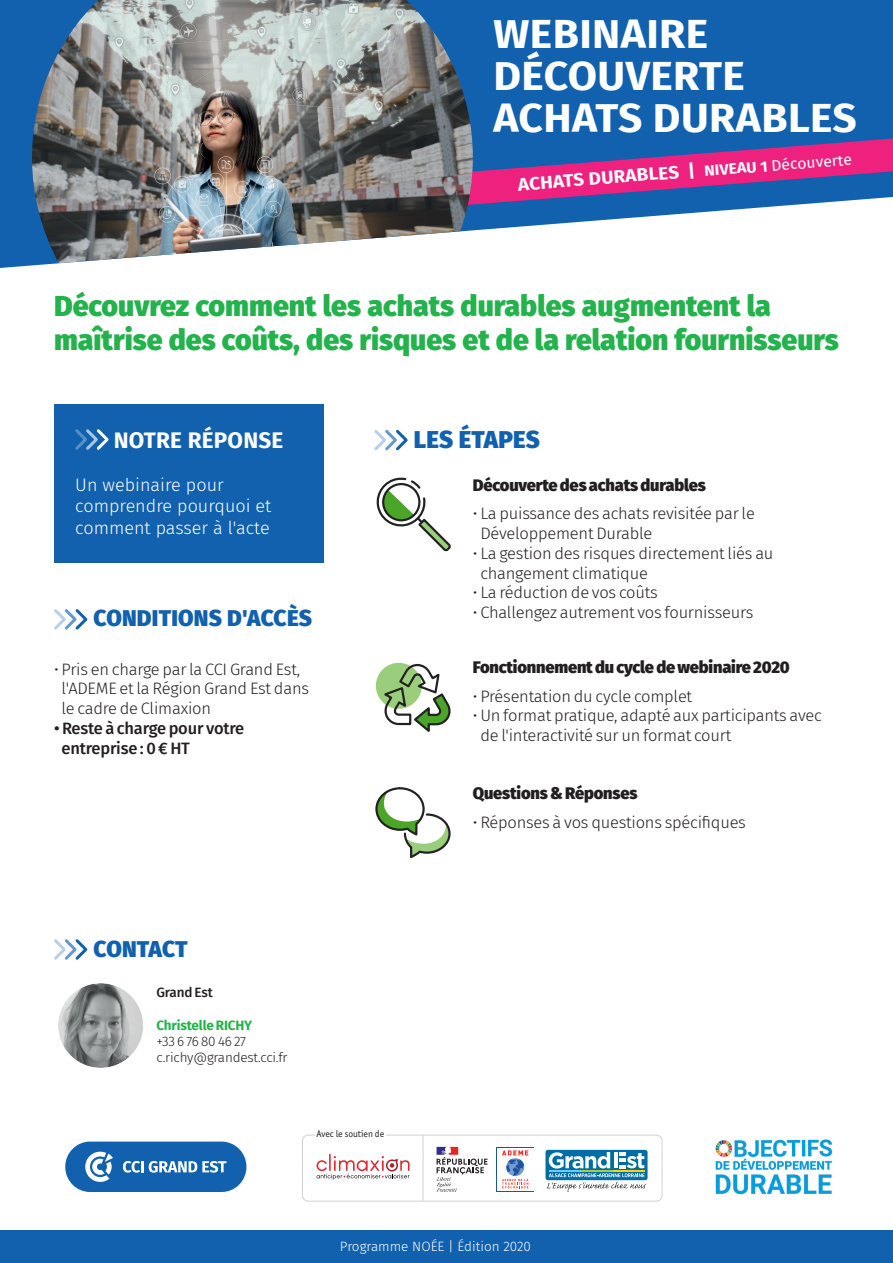
<style>
.page{position:relative;width:893px;height:1263px;background:#fff}
.page>*{position:absolute;margin:0;border:0;box-sizing:border-box;transform-origin:0 0}
.TITRE_COUV{font:700 40.5px "Fira Sans";letter-spacing:.01em;color:#fff;scale:1.05 1}
.t1{font:900 28.5px/34.2px "Fira Sans";color:#23b24b}
.TITRE_2_BLEU{font:900 24px "Fira Sans";letter-spacing:.01em;color:#1161af}
.TITRE_2_BLEU-2{font:900 22.5px "Fira Sans";letter-spacing:.01em;color:#1161af}
.TITRE_2_BLANC{font:700 22.5px "Fira Sans";letter-spacing:.01em;color:#fff}
.TEXTES_BLANC{font:300 18px/21.6px "Fira Sans";color:#fff}
.TITRE_COUV-2{font:700 18px "Fira Sans";color:#fff;scale:1.05 1}
.TEXTES_DRAPEAU{font:300 16.5px/19.8px "Fira Sans";letter-spacing:-.015em;color:#231f20}
.TEXTES_DRAPEAU-2{font:900 16.5px "Fira Sans";letter-spacing:-.01em;color:#231f20}
.TEXTES_DRAPEAU-3{font:500 16.5px/19.8px "Fira Sans";letter-spacing:-.015em;color:#231f20}
.TITRE_COUV-3{font:15px "Fira Sans";color:#fff;scale:1.05 1}
.TEXTES_DRAPEAU-4{font:300 13.5px "Fira Sans";letter-spacing:-.015em;color:#231f20}
.TEXTES_BLANC-2{font:300 13.5px "Fira Sans";color:#fff}
.TEXTES_DRAPEAU-5{font:700 13.5px "Fira Sans";letter-spacing:-.01em;color:#23b24b}
.TEXTES_DRAPEAU-6{font:500 13.5px "Fira Sans";letter-spacing:-.015em;color:#231f20}
.t2{font:9.6px "Officina San ITC";color:#231f20}
.s1{font-weight:700}
</style>
<div class="page">
<svg style="left:0;top:0;width:893px;height:268px;fill:#1161af"></svg>
<div style="left:65px;top:1141px;width:181px;height:51px;background:#1161af;border-radius:25px"></div>
<svg style="left:85px;top:1152px;width:28px;height:30px"></svg>
<svg style="left:123px;top:1161px;width:104px;height:12px"></svg>
<svg style="left:54px;top:609px;width:34px;height:21px"></svg>
<div style="left:302px;top:1134px;width:361px;height:67px;background:#fff;border:1px solid #d1d2d4;border-radius:6px"></div>
<svg style="left:316px;top:1154px;width:94px;height:26px"></svg>
<hr style="left:423px;top:1135px;width:1px;height:65px;background:#d1d2d4">
<div style="left:545px;top:1149px;width:103px;height:32px;background:#006ca4;border-radius:3px"></div>
<div style="left:545px;top:1149px;width:103px;height:32px;border:1px solid #fff;border-radius:3px"></div>
<svg style="left:547px;top:1152px;width:99px;height:40px"></svg>
<svg style="left:496px;top:1147px;width:38px;height:45px"></svg>
<div style="left:497px;top:1148px;width:36px;height:43px;background:#fff"></div>
<svg style="left:502px;top:1150px;width:26px;height:38px"></svg>
<svg style="left:437px;top:1147px;width:51px;height:45px"></svg>
<svg style="left:374px;top:429px;width:34px;height:22px"></svg>
<svg style="left:376px;top:477px;width:75px;height:75px"></svg>
<div style="left:376px;top:663px;width:46px;height:46px;background:#9bce7a;border-radius:50%"></div>
<svg style="left:380px;top:663px;width:71px;height:69px"></svg>
<svg style="left:375px;top:787px;width:76px;height:71px"></svg>
<div style="left:54px;top:404px;width:270px;height:159px;background:#1161af"></div>
<svg style="left:75px;top:429px;width:34px;height:21px"></svg>
<svg style="left:54px;top:939px;width:34px;height:21px"></svg>
<img style="left:58px;top:983px;width:85px;height:85px">
<svg style="left:473px;top:138px;width:420px;height:67px;background:#804398"></svg>
<img style="left:32px;top:0;width:441px;height:263px">
<img style="left:715px;top:1139px;width:118px;height:56px">
<div style="left:0;top:1230px;width:893px;height:33px;background:#1161af"></div>
<p class="TITRE_COUV" style="left:493px;top:0;width:206px">WEBINAIRE</p>
<p class="TITRE_COUV" style="left:493px;top:42px;width:241px">DÉCOUVERTE</p>
<p class="TITRE_COUV" style="left:493px;top:84px;width:348px">ACHATS DURABLES</p>
<p class="TITRE_COUV-2" style="left:517px;top:170px;width:171px;rotate:-5deg">ACHATS DURABLES |</p>
<p class="TITRE_COUV-3" style="left:703px;top:159px;width:142px;rotate:-4deg"><span class="s1">NIVEAU 1</span> Découverte</p>
<p class="t1" style="left:54px;top:286px;width:786px">Découvrez comment les achats durables augmentent la maîtrise des coûts, des risques et de la relation fournisseurs</p>
<p class="TITRE_2_BLANC" style="left:114px;top:421px;width:171px">NOTRE RÉPONSE</p>
<p class="TEXTES_BLANC" style="left:75px;top:473px;width:198px">Un webinaire pour comprendre pourquoi et comment passer à l'acte</p>
<p class="TITRE_2_BLEU-2" style="left:93px;top:598px;width:220px">CONDITIONS D'ACCÈS</p>
<p class="TEXTES_DRAPEAU" style="left:62px;top:659px;width:249px;text-indent:-8px">• Pris en charge par la CCI Grand Est, l'ADEME et la Région Grand Est dans le cadre de Climaxion</p>
<p class="TEXTES_DRAPEAU-3" style="left:62px;top:717px;width:184px;text-indent:-8px">• Reste à charge pour votre entreprise : 0 € HT</p>
<p class="TITRE_2_BLEU" style="left:414px;top:418px;width:128px">LES ÉTAPES</p>
<p class="TEXTES_DRAPEAU-2" style="left:473px;top:470px;width:234px">Découverte des achats durables</p>
<p class="TEXTES_DRAPEAU" style="left:480px;top:503px;width:276px;text-indent:-8px">• La puissance des achats revisitée par le<br>Développement Durable</p>
<p class="TEXTES_DRAPEAU" style="left:480px;top:543px;width:295px;text-indent:-8px">• La gestion des risques directement liés au changement climatique</p>
<p class="TEXTES_DRAPEAU" style="left:473px;top:583px;width:186px">• La réduction de vos coûts</p>
<p class="TEXTES_DRAPEAU" style="left:473px;top:602px;width:282px">• Challengez autrement vos fournisseurs</p>
<p class="TEXTES_DRAPEAU-2" style="left:473px;top:653px;width:318px">Fonctionnement du cycle de webinaire 2020</p>
<p class="TEXTES_DRAPEAU" style="left:473px;top:686px;width:221px">• Présentation du cycle complet</p>
<p class="TEXTES_DRAPEAU" style="left:480px;top:706px;width:343px;text-indent:-8px">• Un format pratique, adapté aux participants avec de l'interactivité sur un format court</p>
<p class="TEXTES_DRAPEAU-2" style="left:473px;top:779px;width:166px">Questions &amp; Réponses</p>
<p class="TEXTES_DRAPEAU" style="left:473px;top:812px;width:275px">• Réponses à vos questions spécifiques</p>
<p class="TITRE_2_BLEU-2" style="left:93px;top:928px;width:96px">CONTACT</p>
<p class="TEXTES_DRAPEAU-6" style="left:156px;top:982px;width:58px">Grand Est</p>
<p class="TEXTES_DRAPEAU-5" style="left:156px;top:1014px;width:97px">Christelle RICHY</p>
<p class="TEXTES_DRAPEAU-4" style="left:156px;top:1032px;width:91px">+33 6 76 80 46 27</p>
<p class="TEXTES_DRAPEAU-4" style="left:156px;top:1048px;width:133px">c.richy@grandest.cci.fr</p>
<p class="t2" style="left:316px;top:1128px;width:69px">Avec le soutien de</p>
<p class="TEXTES_BLANC-2" style="left:340px;top:1237px;width:193px">Programme NOÉE | Édition 2020</p>
</div>
